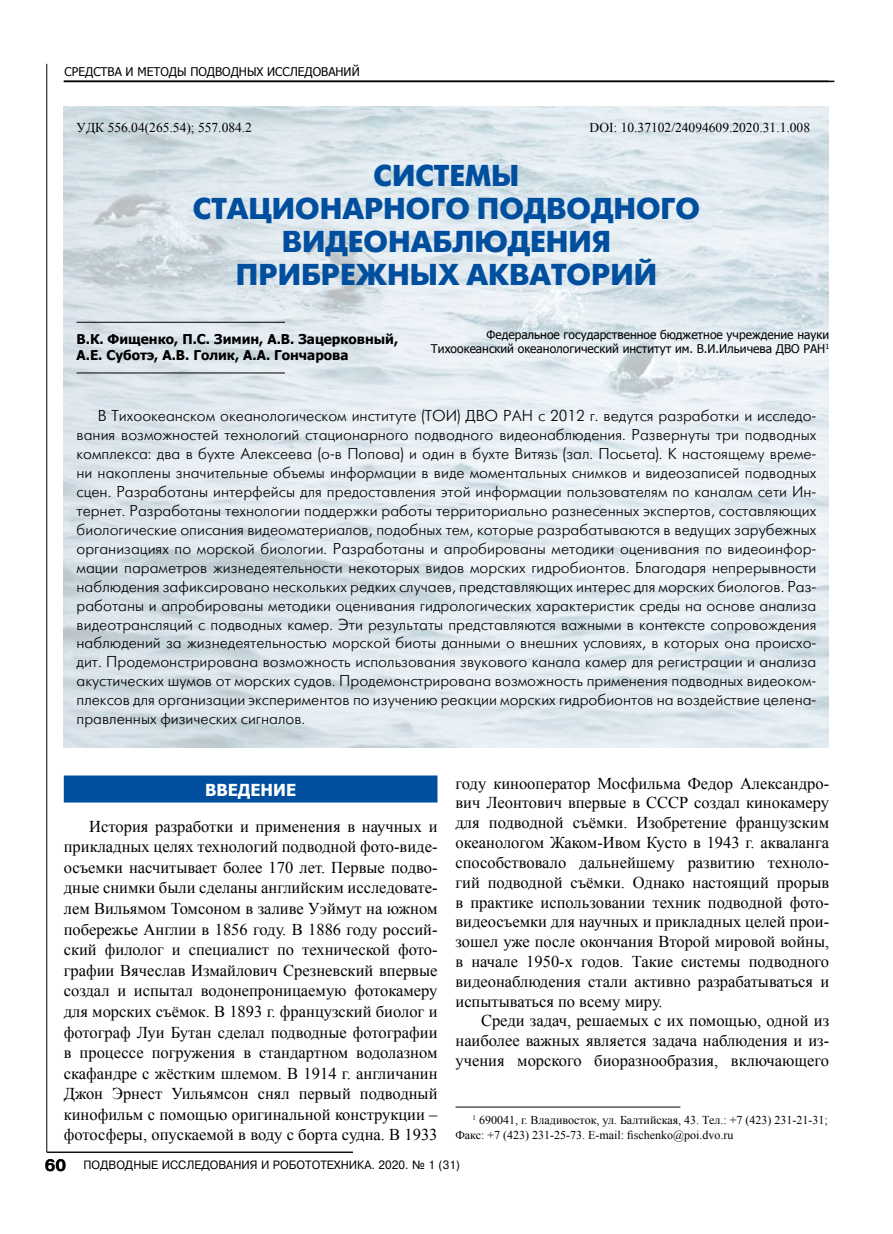
<style>
.page{position:relative;width:893px;height:1234px;background:#fff}
.page>*{position:absolute;margin:0;border:0;box-sizing:border-box;transform-origin:0 0}
.t1{font:700 30px/33px "Futuris C";color:#004f9f;text-align:center}
.t2{font:16.5px/20.5px "Times New Roman";color:#000;text-align:justify}
.t3{font:700 16.5px "Tahoma";color:#fff}
.t4{font:15.75px/18.9px "Futura Futuris Light C";color:#000;text-align:justify}
.t5{font:700 13.5px/16.2px "Tahoma";color:#000}
.t6{font:13.5px "Times New Roman";color:#000}
.t7{font:12px/14.4px "Tahoma";color:#000;text-align:right}
.t8{font:12px/14.4px "Times New Roman";color:#000}
.t9{font:12px "Pragmatica CTT";color:#000;scale:.95 1}
.s1{font-weight:700;font-size:16.5px}
</style>
<div class="page">
<hr style="left:47px;top:64px;width:1px;height:1087px;background:#000">
<hr style="left:47px;top:1151px;width:306px;height:1px;background:#000">
<hr style="left:64px;top:81px;width:770px;height:1px;background:#000">
<img style="left:64px;top:106px;width:765px;height:641px">
<hr style="left:77px;top:322px;width:208px;height:1px;background:#000">
<hr style="left:77px;top:372px;width:208px;height:1px;background:#000">
<hr style="left:455px;top:1106px;width:225px;height:1px;background:#000">
<div style="left:64px;top:775px;width:373px;height:27px;background:#004f9f"></div>
<p class="t7" style="left:65px;top:65px;width:297px">СРЕДСТВА И МЕТОДЫ ПОДВОДНЫХ ИССЛЕДОВАНИЙ</p>
<p class="t6" style="left:77px;top:117px;width:177px">УДК 556.04(265.54); 557.084.2</p>
<p class="t6" style="left:590px;top:117px;width:222px">DOI: 10.37102/24094609.2020.31.1.008</p>
<h1 class="t1" style="left:193px;top:160px;width:509px">СИСТЕМЫ<br>СТАЦИОНАРНОГО ПОДВОДНОГО<br>ВИДЕОНАБЛЮДЕНИЯ<br>ПРИБРЕЖНЫХ АКВАТОРИЙ</h1>
<p class="t5" style="left:77px;top:331px;width:323px">В.К. Фищенко, П.С. Зимин, А.В. Зацерковный,<br>А.Е. Суботэ, А.В. Голик, А.А. Гончарова</p>
<p class="t7" style="left:431px;top:328px;width:400px">Федеральное государственное бюджетное учреждение науки<br>Тихоокеанский океанологический институт им. В.И.Ильичева ДВО РАН<sup>1</sup></p>
<p class="t4" style="left:77px;top:407px;width:741px;text-indent:21px">В Тихоокеанском океанологическом институте (ТОИ) ДВО РАН с 2012 г. ведутся разработки и исследо&shy;вания возможностей технологий стационарного подводного видеонаблюдения. Развернуты три подводных комплекса: два в бухте Алексеева (о-в Попова) и один в бухте Витязь (зал. Посьета). К настоящему време&shy;ни накоплены значительные объемы информации в виде моментальных снимков и видеозаписей подводных сцен. Разработаны интерфейсы для предоставления этой информации пользователям по каналам сети Ин&shy;тернет. Разработаны технологии поддержки работы территориально разнесенных экспертов, составляющих биологические описания видеоматериалов, подобных тем, которые разрабатываются в ведущих зарубежных организациях по морской биологии. Разработаны и апробированы методики оценивания по видеоинфор&shy;мации параметров жизнедеятельности некоторых видов морских гидробионтов. Благодаря непрерывности наблюдения зафиксировано нескольких редких случаев, представляющих интерес для морских биологов. Раз&shy;работаны и апробированы методики оценивания гидрологических характеристик среды на основе анализа видеотрансляций с подводных камер. Эти результаты представляются важными в контексте сопровождения наблюдений за жизнедеятельностью морской биоты данными о внешних условиях, в которых она происхо&shy;дит. Продемонстрирована возможность использования звукового канала камер для регистрации и анализа акустических шумов от морских судов. Продемонстрирована возможность применения подводных видеоком&shy;плексов для организации экспериментов по изучению реакции морских гидробионтов на воздействие целена&shy;правленных физических сигналов.</p>
<p class="t3" style="left:205px;top:778px;width:93px">ВВЕДЕНИЕ</p>
<p class="t2" style="left:64px;top:815px;width:375px;text-indent:26px">История разработки и применения в научных и прикладных целях технологий подводной фото-виде&shy;осъемки насчитывает более 170 лет. Первые подво&shy;дные снимки были сделаны английским исследовате&shy;лем Вильямом Томсоном в заливе Уэймут на южном побережье Англии в 1856 году. В 1886 году россий&shy;ский филолог и специалист по технической фото&shy;графии Вячеслав Измайлович Срезневский впервые создал и испытал водонепроницаемую фотокамеру для морских съёмок. В 1893 г. французский биолог и фотограф Луи Бутан сделал подводные фотографии в процессе погружения в стандартном водолазном скафандре c жёстким шлемом. В 1914 г. англичанин Джон Эрнест Уильямсон снял первый подводный кинофильм с помощью оригинальной конструкции – фотосферы, опускаемой в воду с борта судна. В 1933</p>
<p class="t2" style="left:455px;top:772px;width:375px;line-height:19.8px">году кинооператор Мосфильма Федор Александро&shy;вич Леонтович впервые в СССР создал кинокамеру для подводной съёмки. Изобретение французским океанологом Жаком-Ивом Кусто в 1943 г. акваланга способствовало дальнейшему развитию техноло&shy;гий подводной съёмки. Однако настоящий прорыв в практике использовании техник подводной фото&shy;видеосъемки для научных и прикладных целей прои&shy;зошел уже после окончания Второй мировой войны, в начале 1950-х годов. Такие системы подводного видеонаблюдения стали активно разрабатываться и испытываться по всему миру.</p>
<p class="t2" style="left:455px;top:1010px;width:375px;line-height:19.8px;text-indent:26px">Среди задач, решаемых с их помощью, одной из наиболее важных является задача наблюдения и из&shy;учения морского биоразнообразия, включающего</p>
<p class="t8" style="left:455px;top:1112px;width:374px;text-indent:17px"><sup>1</sup> 690041, г. Владивосток, ул. Балтийская, 43. Тел.: +7 (423) 231-21-31;<br>Факс: +7 (423) 231-25-73. E-mail: fischenko@poi.dvo.ru</p>
<p class="t9" style="left:45px;top:1157px;width:439px"><span class="s1">60</span> ПОДВОДНЫЕ ИССЛЕДОВАНИЯ И РОБОТОТЕХНИКА. 2020. ¹ 1 (31)</p>
</div>
